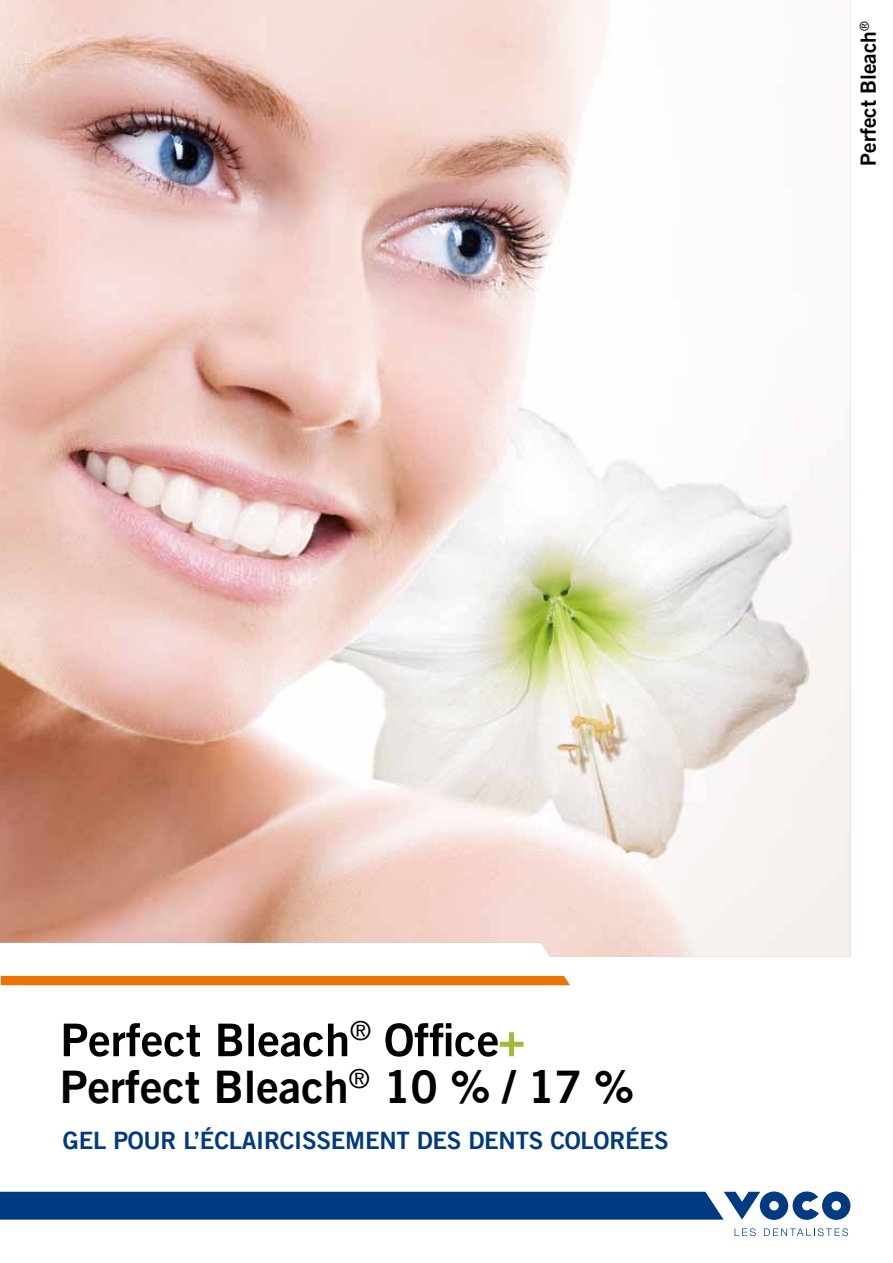
<style>
.page{position:relative;width:893px;height:1263px;background:#fff}
.page>*{position:absolute;margin:0;border:0;box-sizing:border-box;transform-origin:0 0}
.t1{font:45px "Trade Gothic LT Com Bd 2";color:#000}
.t2{font:26.25px "Trade Gothic LT Com";color:#000}
.t3{font:24px "Trade Gothic LT Com Bd 2";letter-spacing:-.01em;color:#003a80}
.t4{font:21px "Trade Gothic LT Com Bd 2";color:#000}
</style>
<div class="page">
<svg style="left:0;top:1191px;width:850px;height:29px;background:#1b4f8d"></svg>
<div style="left:1px;top:976px;width:569px;height:9px;background:#ec7405"></div>
<svg style="left:735px;top:1228px;width:21px;height:8px"></svg>
<svg style="left:764px;top:1228px;width:84px;height:8px"></svg>
<img style="left:0;top:0;width:850px;height:957px">
<svg style="left:64px;top:1023px;width:459px;height:34px"></svg>
<p class="t4" style="left:855px;top:166px;width:146px;rotate:-90deg">PERFECT BLEACH<sup>®</sup></p>
<p class="t2" style="left:350px;top:1015px;width:22px">®</p>
<h1 class="t1" style="left:60px;top:1059px;width:576px">PERFECT BLEACH<sup>®</sup> 10 % / 17 %</h1>
<p class="t3" style="left:63px;top:1126px;width:607px">GEL POUR L’ÉCLAIRCISSEMENT DES DENTS COLORÉES</p>
</div>
